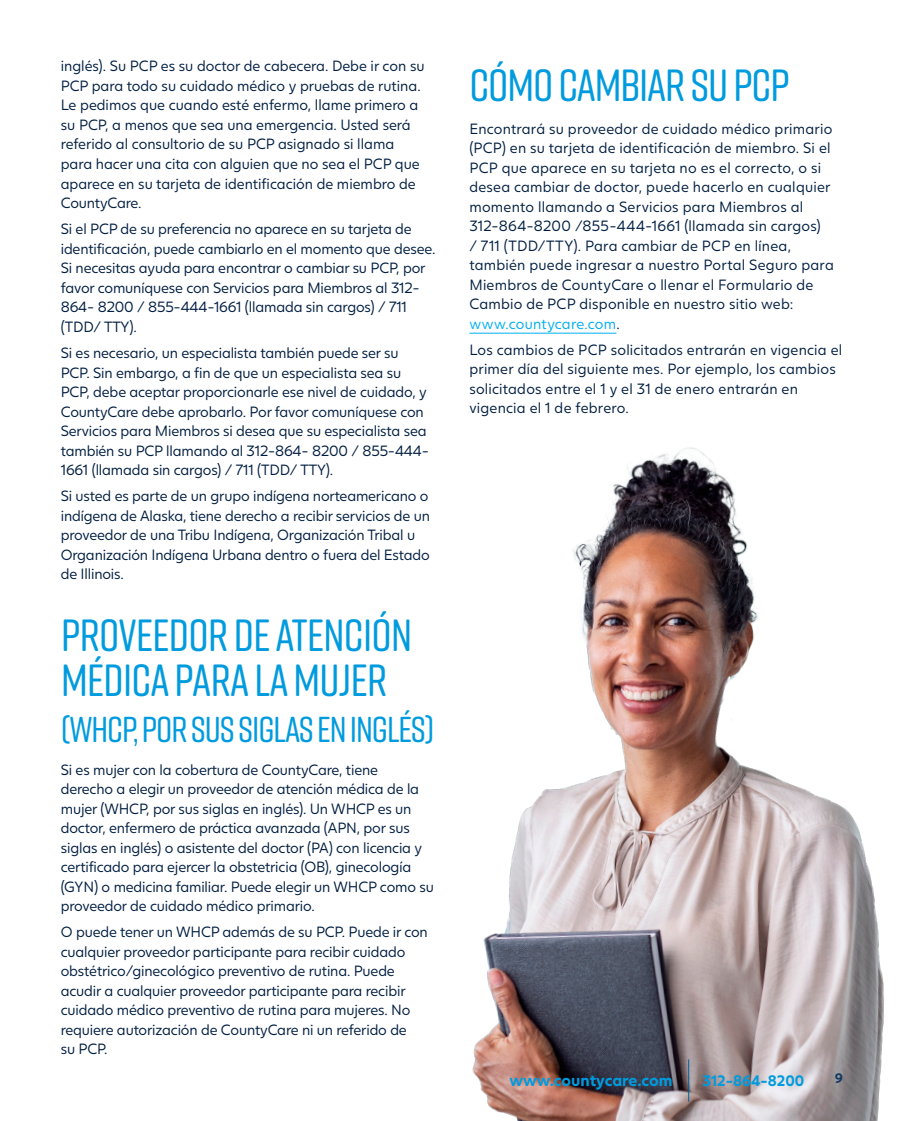
<style>
.page{position:relative;width:905px;height:1121px;background:#fff}
.page>*{position:absolute;margin:0;border:0;box-sizing:border-box;transform-origin:0 0}
.BODYCOPY{font:500 45px/45px "Rift Soft";letter-spacing:-.015em;color:#009bde}
.BODYCOPY-2{font:500 36px "Rift Soft";letter-spacing:-.03em;color:#009bde}
.t1{font:700 16.5px "Juli Sans";color:#009bde}
.t2{font:700 15px "Juli Sans";color:#009bde}
.BODYCOPY-3{font:14.7px/19.5px "Juli Sans";letter-spacing:-.01em;color:#001e41}
.BODYCOPY-4{font:14.7px/19.5px "Juli Sans";letter-spacing:.015em;color:#001e41}
.t3{font:700 13.5px "Juli Sans";color:#133863}
.s1{color:#00aeef}
</style>
<div class="page">
<img style="left:472px;top:447px;width:412px;height:673px">
<hr style="left:688px;top:1059px;width:1px;height:42px;background:#00619c">
<hr style="left:469px;top:333px;width:147px;height:1px;background:#00aeef">
<p class="BODYCOPY-3" style="left:61px;top:55px;width:365px">inglés). Su PCP es su doctor de cabecera. Debe ir con su PCP para todo su cuidado médico y pruebas de rutina.<br>Le pedimos que cuando esté enfermo, llame primero a su PCP, a menos que sea una emergencia. Usted será referido al consultorio de su PCP asignado si llama para hacer una cita con alguien que no sea el PCP que aparece en su tarjeta de identificación de miembro de CountyCare.</p>
<p class="BODYCOPY-3" style="left:61px;top:218px;width:376px">Si el PCP de su preferencia no aparece en su tarjeta de identificación, puede cambiarlo en el momento que desee.<br>Si necesitas ayuda para encontrar o cambiar su PCP, por favor comuníquese con Servicios para Miembros al 312- 864- 8200 / 855-444-1661 (llamada sin cargos) / 711 (TDD/ TTY).</p>
<p class="BODYCOPY-3" style="left:61px;top:342px;width:369px">Si es necesario, un especialista también puede ser su PCP. Sin embargo, a fin de que un especialista sea su PCP, debe aceptar proporcionarle ese nivel de cuidado, y CountyCare debe aprobarlo. Por favor comuníquese con Servicios para Miembros si desea que su especialista sea también su PCP llamando al 312-864- 8200 / 855-444- 1661 (llamada sin cargos) / 711 (TDD/ TTY).</p>
<p class="BODYCOPY-3" style="left:61px;top:485px;width:371px">Si usted es parte de un grupo indígena norteamericano o indígena de Alaska, tiene derecho a recibir servicios de un proveedor de una Tribu Indígena, Organización Tribal u Organización Indígena Urbana dentro o fuera del Estado de Illinois.</p>
<p class="BODYCOPY" style="left:61px;top:611px;width:353px">PROVEEDOR DE ATENCIÓN<br>MÉDICA PARA LA MUJER</p>
<p class="BODYCOPY-2" style="left:61px;top:703px;width:375px">(WHCP, POR SUS SIGLAS EN INGLÉS)</p>
<p class="BODYCOPY-3" style="left:61px;top:758px;width:374px">Si es mujer con la cobertura de CountyCare, tiene derecho a elegir un proveedor de atención médica de la mujer (WHCP, por sus siglas en inglés). Un WHCP es un doctor, enfermero de práctica avanzada (APN, por sus siglas en inglés) o asistente del doctor (PA) con licencia y certificado para ejercer la obstetricia (OB), ginecología (GYN) o medicina familiar. Puede elegir un WHCP como su proveedor de cuidado médico primario.</p>
<p class="BODYCOPY-3" style="left:61px;top:921px;width:368px">O puede tener un WHCP además de su PCP. Puede ir con cualquier proveedor participante para recibir cuidado obstétrico/ginecológico preventivo de rutina. Puede acudir a cualquier proveedor participante para recibir cuidado médico preventivo de rutina para mujeres. No requiere autorización de CountyCare ni un referido de<br>su PCP.</p>
<p class="BODYCOPY" style="left:469px;top:61px;width:322px">CÓMO CAMBIAR SU PCP</p>
<p class="BODYCOPY-4" style="left:469px;top:117px;width:366px">Encontrará su proveedor de cuidado médico primario (PCP) en su tarjeta de identificación de miembro. Si el PCP que aparece en su tarjeta no es el correcto, o si desea cambiar de doctor, puede hacerlo en cualquier momento llamando a Servicios para Miembros al 312-864-8200 /855-444-1661 (llamada sin cargos)<br>/ 711 (TDD/TTY). Para cambiar de PCP en línea, también puede ingresar a nuestro Portal Seguro para Miembros de CountyCare o llenar el Formulario de Cambio de PCP disponible en nuestro sitio web: <span class="s1">www.countycare.com</span>.</p>
<p class="BODYCOPY-4" style="left:469px;top:339px;width:374px">Los cambios de PCP solicitados entrarán en vigencia el primer día del siguiente mes. Por ejemplo, los cambios solicitados entre el 1 y el 31 de enero entrarán en vigencia el 1 de febrero.</p>
<p class="t1" style="left:509px;top:1065px;width:165px">www.countycare.com</p>
<p class="t2" style="left:702px;top:1068px;width:103px">312-864-8200</p>
<p class="t3" style="left:835px;top:1067px;width:10px">9</p>
</div>
